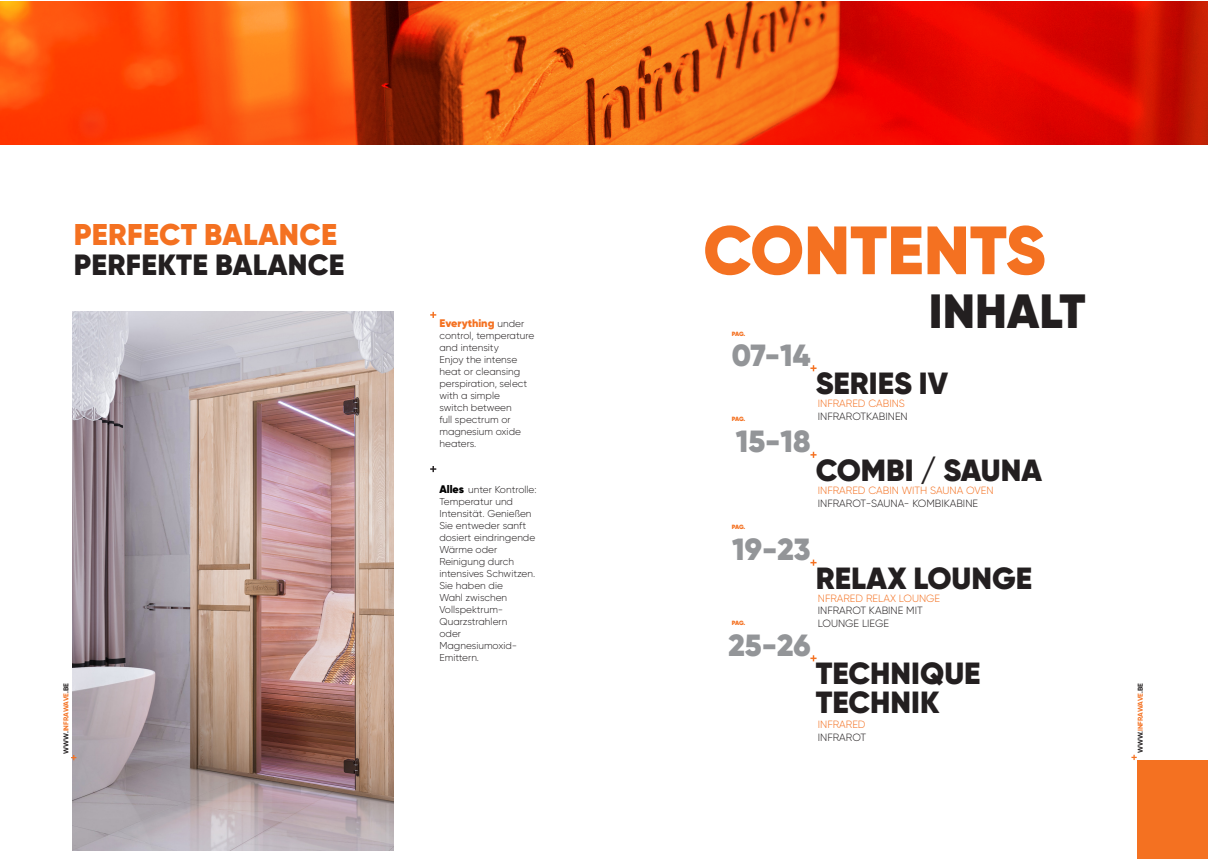
<style>
.page{position:relative;width:1208px;height:859px;background:#fff}
.page>*{position:absolute;margin:0;border:0;box-sizing:border-box;transform-origin:0 0}
.t1{font:900 68.2px "Gilroy";color:#f47121}
.t2{font:900 48px "Gilroy";color:#231f20}
.t3{font:900 30.6px "Gilroy";color:#231f20}
.t4{font:900 30.6px "Gilroy";color:#939598}
.t5{font:900 30px "Gilroy";letter-spacing:.01em;color:#f47121}
.t6{font:900 29.3px "Gilroy";letter-spacing:.01em;color:#231f20}
.t7{font:900 11px "Gilroy";color:#f47121}
.t8{font:300 10.5px "Gilroy";color:#231f20}
.t9{font:300 10.5px "Gilroy";color:#f47121}
.t10{font:300 10px/12px "Gilroy";color:#231f20}
.t11{font:700 7px "Gilroy";color:#f47121}
.t12{font:900 6.1px "Gilroy";letter-spacing:-.045em;color:#f47121}
.s1{color:#231f20}
.s2{font-weight:300;font-size:10px;color:#231f20}
.s3{font-weight:900;font-size:11px;color:#000}
</style>
<div class="page">
<svg style="left:0;top:1px;width:1208px;height:144px;background:#e5410c"></svg>
<img style="left:73px;top:312px;width:320px;height:538px">
<svg style="left:71px;top:755px;width:5px;height:5px"></svg>
<svg style="left:430px;top:312px;width:6px;height:6px"></svg>
<svg style="left:430px;top:466px;width:6px;height:6px"></svg>
<svg style="left:810px;top:365px;width:6px;height:6px"></svg>
<svg style="left:810px;top:452px;width:6px;height:6px"></svg>
<svg style="left:810px;top:560px;width:6px;height:6px"></svg>
<svg style="left:810px;top:655px;width:6px;height:6px"></svg>
<svg style="left:1131px;top:755px;width:5px;height:5px"></svg>
<div style="left:1137px;top:760px;width:71px;height:99px;background:#f47121"></div>
<p class="t5" style="left:74px;top:215px;width:265px">PERFECT BALANCE</p>
<p class="t6" style="left:74px;top:247px;width:272px">PERFEKTE BALANCE</p>
<p class="t11" style="left:62px;top:754px;width:72px;rotate:-90deg"><span class="s1">WWW.</span>INFRAWAVE<span class="s1">.BE</span></p>
<p class="t7" style="left:439px;top:316px;width:86px">Everything <span class="s2">under</span></p>
<p class="t10" style="left:439px;top:329px;width:96px">control, temperature and intensity<br>Enjoy the intense heat or cleansing perspiration, select with a simple<br>switch between<br>full spectrum or magnesium oxide heaters.</p>
<p class="t10" style="left:439px;top:483px;width:99px"><span class="s3">Alles</span> unter Kontrolle:<br>Temperatur und<br>Intensität. Genießen<br>Sie entweder sanft dosiert eindringende<br>Wärme oder<br>Reinigung durch intensives Schwitzen.<br>Sie haben die<br>Wahl zwischen<br>Vollspektrum-<br>Quarzstrahlern</p>
<p class="t10" style="left:439px;top:627px;width:79px">oder<br>Magnesiumoxid-<br>Emittern.</p>
<p class="t1" style="left:703px;top:207px;width:344px">CONTENTS</p>
<p class="t2" style="left:929px;top:281px;width:158px">INHALT</p>
<p class="t12" style="left:732px;top:330px;width:15px">PAG.</p>
<p class="t4" style="left:732px;top:336px;width:80px">07-14</p>
<p class="t3" style="left:815px;top:364px;width:134px">SERIES IV</p>
<p class="t12" style="left:732px;top:415px;width:15px">PAG.</p>
<p class="t4" style="left:735px;top:422px;width:76px">15-18</p>
<p class="t9" style="left:818px;top:397px;width:88px">INFRARED CABINS</p>
<p class="t8" style="left:818px;top:410px;width:91px">INFRAROTKABINEN</p>
<p class="t3" style="left:815px;top:451px;width:228px">COMBI / SAUNA</p>
<p class="t12" style="left:732px;top:523px;width:15px">PAG.</p>
<p class="t4" style="left:732px;top:530px;width:80px">19-23</p>
<p class="t9" style="left:818px;top:484px;width:177px">INFRARED CABIN WITH SAUNA OVEN</p>
<p class="t8" style="left:818px;top:496px;width:162px">INFRAROT-SAUNA- KOMBIKABINE</p>
<p class="t3" style="left:815px;top:558px;width:218px">RELAX LOUNGE</p>
<p class="t12" style="left:732px;top:619px;width:15px">PAG.</p>
<p class="t4" style="left:728px;top:626px;width:83px">25-26</p>
<p class="t9" style="left:818px;top:592px;width:124px">NFRARED RELAX LOUNGE</p>
<p class="t8" style="left:818px;top:604px;width:106px">INFRAROT KABINE MIT</p>
<p class="t8" style="left:818px;top:617px;width:73px">LOUNGE LIEGE</p>
<p class="t3" style="left:815px;top:654px;width:166px">TECHNIQUE</p>
<p class="t3" style="left:815px;top:683px;width:125px">TECHNIK</p>
<p class="t9" style="left:818px;top:718px;width:49px">INFRARED</p>
<p class="t8" style="left:818px;top:730px;width:50px">INFRAROT</p>
<p class="t11" style="left:1136px;top:753px;width:72px;rotate:-90deg"><span class="s1">WWW.</span>INFRAWAVE<span class="s1">.BE</span></p>
</div>
